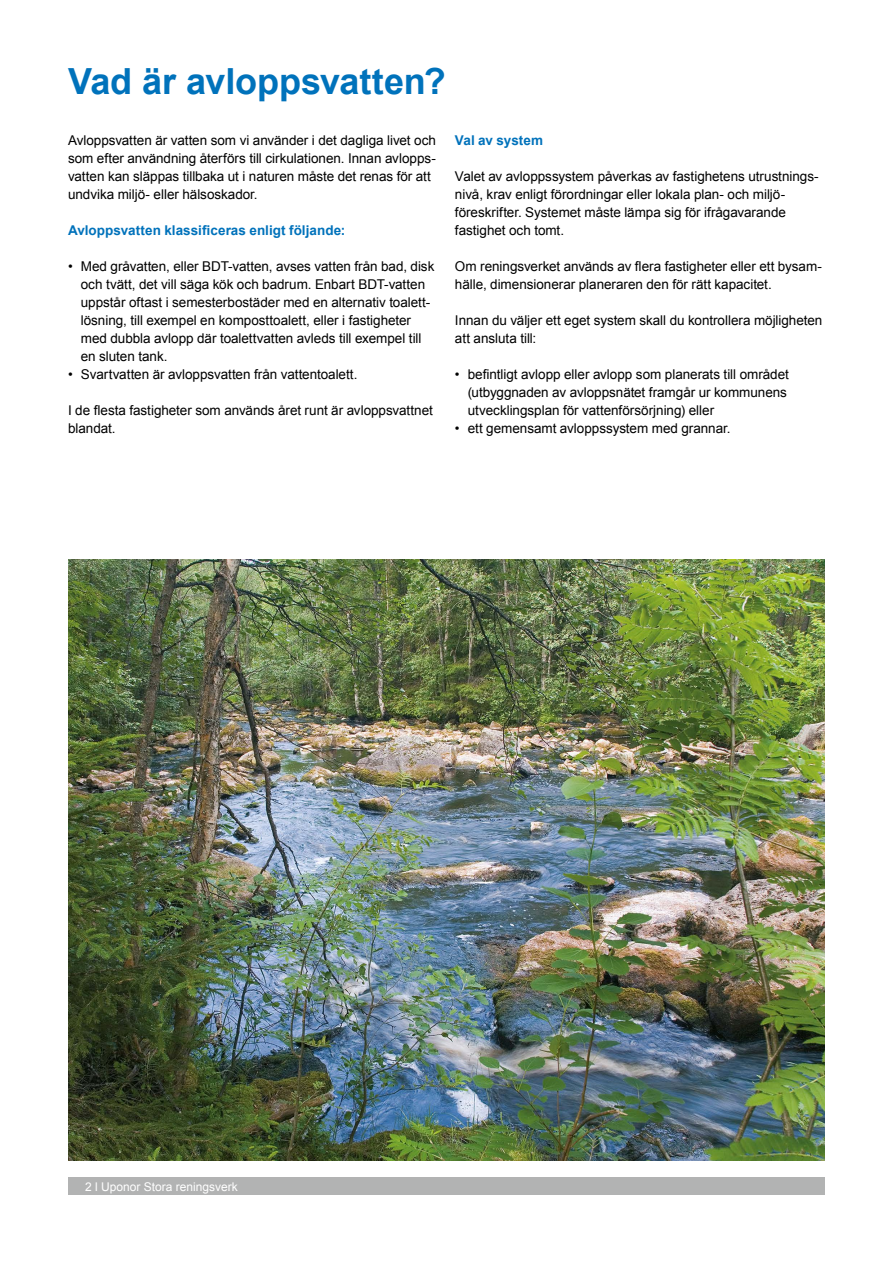
<style>
.page{position:relative;width:893px;height:1263px;background:#fff}
.page>*{position:absolute;margin:0;border:0;box-sizing:border-box;transform-origin:0 0}
.t1{font:700 36px "Arial";letter-spacing:-.005em;color:#0072bb}
.t2{font:13.5px/18px "Arial";letter-spacing:-.005em;color:#000}
.t3{font:700 13.5px "Arial";letter-spacing:.005em;color:#0072bb}
.t4{font:12px "Arial";color:#fff}
</style>
<div class="page">
<div style="left:68px;top:1178px;width:757px;height:17px;background:#b2b3b3"></div>
<img style="left:68px;top:560px;width:757px;height:601px">
<h1 class="t1" style="left:68px;top:58px;width:379px">Vad är avloppsvatten?</h1>
<p class="t2" style="left:68px;top:132px;width:369px">Avloppsvatten är vatten som vi använder i det dagliga livet och som efter användning återförs till cirkulationen. Innan avlopps&shy;vatten kan släppas tillbaka ut i naturen måste det renas för att undvika miljö- eller hälsoskador.</p>
<p class="t3" style="left:68px;top:222px;width:279px">Avloppsvatten klassificeras enligt följande:</p>
<p class="t2" style="left:81px;top:258px;width:355px;text-indent:-13px">• Med gråvatten, eller BDT-vatten, avses vatten från bad, disk och tvätt, det vill säga kök och badrum. Enbart BDT-vatten uppstår oftast i semesterbostäder med en alternativ toalett&shy;lösning, till exempel en komposttoalett, eller i fastigheter med dubbla avlopp där toalettvatten avleds till exempel till en sluten tank.</p>
<p class="t2" style="left:68px;top:366px;width:291px">• Svartvatten är avloppsvatten från vattentoalett.</p>
<p class="t2" style="left:68px;top:402px;width:366px">I de flesta fastigheter som används året runt är avloppsvattnet blandat.</p>
<p class="t3" style="left:455px;top:132px;width:90px">Val av system</p>
<p class="t2" style="left:455px;top:168px;width:364px">Valet av avloppssystem påverkas av fastighetens utrustnings&shy;nivå, krav enligt förordningar eller lokala plan- och miljö&shy;föreskrifter. Systemet måste lämpa sig för ifrågavarande fastighet och tomt.</p>
<p class="t2" style="left:455px;top:258px;width:368px">Om reningsverket används av flera fastigheter eller ett bysam&shy;hälle, dimensionerar planeraren den för rätt kapacitet.</p>
<p class="t2" style="left:455px;top:312px;width:369px">Innan du väljer ett eget system skall du kontrollera möjligheten att ansluta till:</p>
<p class="t2" style="left:468px;top:366px;width:323px;text-indent:-13px">• befintligt avlopp eller avlopp som planerats till området (utbyggnaden av avloppsnätet framgår ur kommunens utvecklingsplan för vattenförsörjning) eller</p>
<p class="t2" style="left:455px;top:420px;width:277px">• ett gemensamt avloppssystem med grannar.</p>
<p class="t4" style="left:85px;top:1179px;width:154px">2 l Uponor Stora reningsverk</p>
</div>
